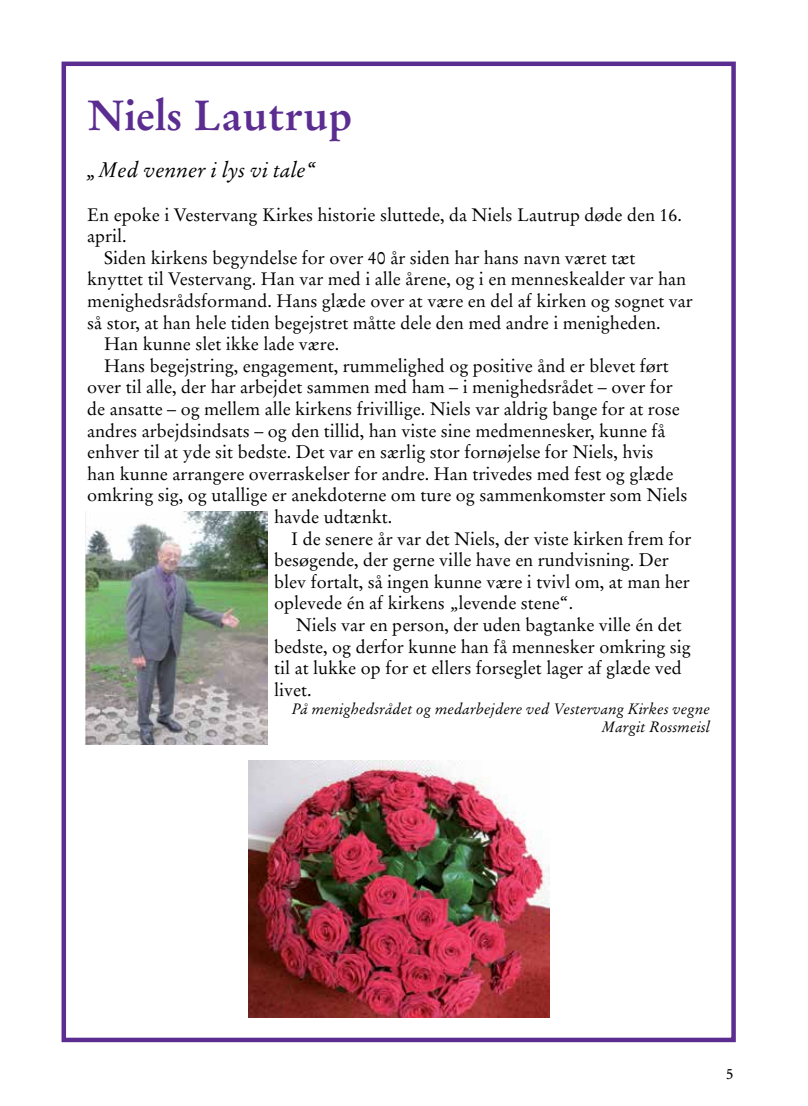
<style>
.page{position:relative;width:808px;height:1106px;background:#fff}
.page>*{position:absolute;margin:0;border:0;box-sizing:border-box;transform-origin:0 0}
.t1{font:700 42px "Stempel Garamond LT Std";color:#5c2d91}
.t2{font:italic 21px "Stempel Garamond LT Std";color:#000}
.t3{font:18px "Stempel Garamond LT Std";color:#000}
.t4{font:italic 15px/18px "Stempel Garamond LT Std";color:#000;text-align:right}
.t5{font:15px "Stempel Garamond LT Std";color:#000}
</style>
<div class="page">
<div style="left:62px;top:62px;width:674px;height:980px;border:4px solid #5c2d91"></div>
<img style="left:248px;top:761px;width:301px;height:256px">
<img style="left:86px;top:511px;width:181px;height:233px">
<h1 class="t1" style="left:87px;top:90px;width:266px">Niels Lautrup</h1>
<p class="t2" style="left:87px;top:157px;width:231px">„Med venner i lys vi tale“</p>
<p class="t3" style="left:87px;top:203px;width:596px">En epoke i Vestervang Kirkes historie sluttede, da Niels Lautrup døde den 16.</p>
<p class="t3" style="left:87px;top:225px;width:41px">april.</p>
<p class="t3" style="left:104px;top:247px;width:533px">Siden kirkens begyndelse for over 40 år siden har hans navn været tæt</p>
<p class="t3" style="left:87px;top:268px;width:600px">knyttet til Vestervang. Han var med i alle årene, og i en menneskealder var han</p>
<p class="t3" style="left:87px;top:290px;width:607px">menighedsrådsformand. Hans glæde over at være en del af kirken og sognet var</p>
<p class="t3" style="left:87px;top:311px;width:575px">så stor, at han hele tiden begejstret måtte dele den med andre i menigheden.</p>
<p class="t3" style="left:104px;top:333px;width:237px">Han kunne slet ikke lade være.</p>
<p class="t3" style="left:104px;top:355px;width:566px">Hans begejstring, engagement, rummelighed og positive ånd er blevet ført</p>
<p class="t3" style="left:87px;top:376px;width:587px">over til alle, der har arbejdet sammen med ham – i menighedsrådet – over for</p>
<p class="t3" style="left:87px;top:398px;width:594px">de ansatte – og mellem alle kirkens frivillige. Niels var aldrig bange for at rose</p>
<p class="t3" style="left:87px;top:419px;width:580px">andres arbejdsindsats – og den tillid, han viste sine medmennesker, kunne få</p>
<p class="t3" style="left:87px;top:441px;width:568px">enhver til at yde sit bedste. Det var en særlig stor fornøjelse for Niels, hvis</p>
<p class="t3" style="left:87px;top:463px;width:588px">han kunne arrangere overraskelser for andre. Han trivedes med fest og glæde</p>
<p class="t3" style="left:87px;top:484px;width:602px">omkring sig, og utallige er anekdoterne om ture og sammenkomster som Niels</p>
<p class="t3" style="left:274px;top:506px;width:120px">havde udtænkt.</p>
<p class="t3" style="left:291px;top:527px;width:401px">I de senere år var det Niels, der viste kirken frem for</p>
<p class="t3" style="left:274px;top:549px;width:396px">besøgende, der gerne ville have en rundvisning. Der</p>
<p class="t3" style="left:274px;top:571px;width:417px">blev fortalt, så ingen kunne være i tvivl om, at man her</p>
<p class="t3" style="left:274px;top:592px;width:300px">oplevede én af kirkens „levende stene“.</p>
<p class="t3" style="left:296px;top:614px;width:388px">Niels var en person, der uden bagtanke ville én det</p>
<p class="t3" style="left:274px;top:635px;width:418px">bedste, og derfor kunne han få mennesker omkring sig</p>
<p class="t3" style="left:274px;top:657px;width:409px">til at lukke op for et ellers forseglet lager af glæde ved</p>
<p class="t3" style="left:274px;top:679px;width:39px">livet.</p>
<p class="t4" style="left:292px;top:699px;width:420px">På menighedsrådet og medarbejdere ved Vestervang Kirkes vegne<br>Margit Rossmeisl</p>
<p class="t5" style="left:726px;top:1065px;width:9px">5</p>
</div>
